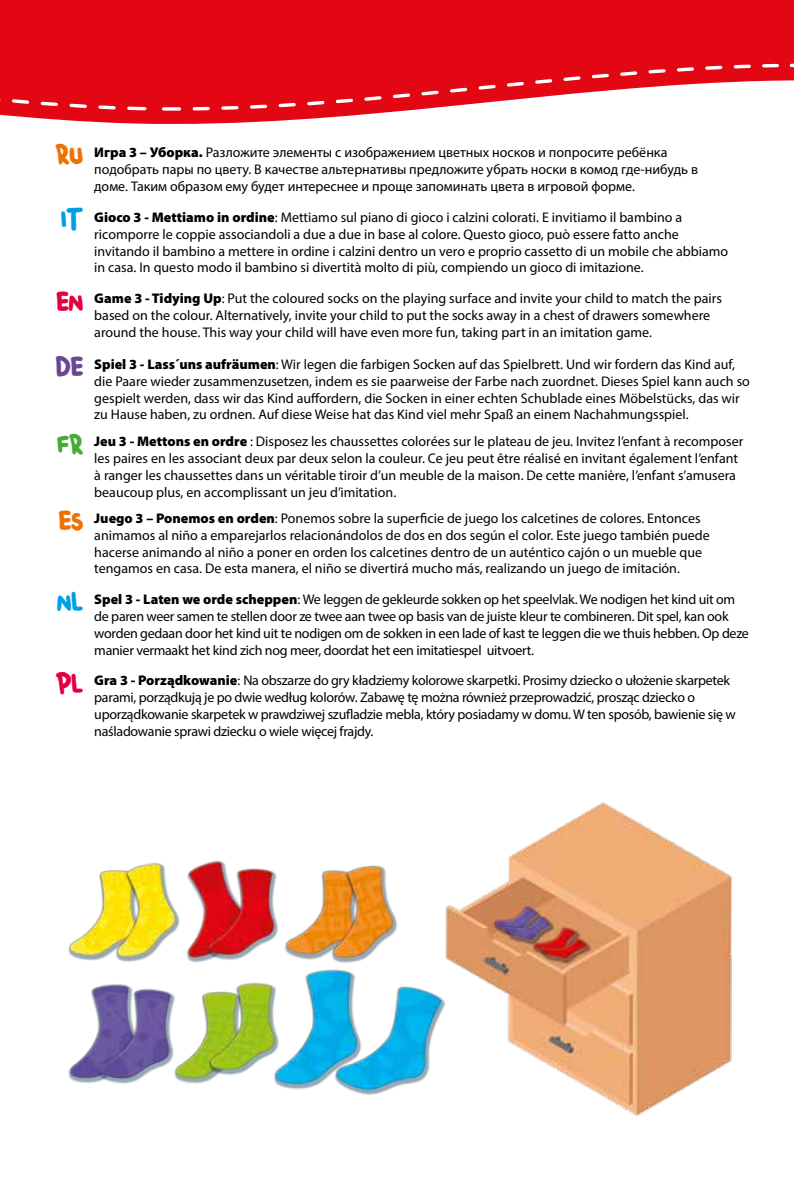
<style>
.page{position:relative;width:794px;height:1191px;background:#fff}
.page>*{position:absolute;margin:0;border:0;box-sizing:border-box;transform-origin:0 0}
.t1{font:28px "Chendolle";color:#ee7203}
.t2{font:28px "Chendolle";color:#009fe3}
.t3{font:28px "Chendolle";color:#e40040}
.t4{font:28px "Chendolle";color:#6c4595}
.t5{font:28px "Chendolle";color:#45ac34}
.t6{font:14px/16.8px "Myriad Pro";color:#000}
.t7{font:14px/16.8px "Myriad Pro";letter-spacing:-.02em;color:#000}
.s1{font-weight:900}
</style>
<div class="page">
<svg style="left:0;top:0;width:794px;height:124px;fill:#e30613"></svg>
<svg style="left:0;top:62px;width:794px;height:50px"></svg>
<img style="left:68px;top:802px;width:664px;height:314px">
<h1 class="t1" style="left:56px;top:140px;width:29px">RU</h1>
<h1 class="t2" style="left:61px;top:205px;width:23px">IT</h1>
<h1 class="t3" style="left:56px;top:287px;width:28px">EN</h1>
<h1 class="t4" style="left:56px;top:352px;width:29px">DE</h1>
<h1 class="t5" style="left:57px;top:430px;width:27px">FR</h1>
<h1 class="t1" style="left:59px;top:506px;width:26px">ES</h1>
<h1 class="t2" style="left:57px;top:587px;width:27px">NL</h1>
<h1 class="t3" style="left:56px;top:669px;width:29px">PL</h1>
<p class="t6" style="left:94px;top:144px;width:605px"><span class="s1">Игра 3 – Уборка.</span> Разложите элементы с изображением цветных носков и попросите ребёнка подобрать пары по цвету. В качестве альтернативы предложите убрать носки в комод где-нибудь в доме. Таким образом ему будет интереснее и проще запоминать цвета в игровой форме.</p>
<p class="t6" style="left:94px;top:209px;width:635px"><span class="s1">Gioco 3 - Mettiamo in ordine</span>: Mettiamo sul piano di gioco i calzini colorati. E invitiamo il bambino a ricomporre le coppie associandoli a due a due in base al colore. Questo gioco, può essere fatto anche invitando il bambino a mettere in ordine i calzini dentro un vero e proprio cassetto di un mobile che abbiamo in casa. In questo modo il bambino si divertità molto di più, compiendo un gioco di imitazione.</p>
<p class="t6" style="left:94px;top:290px;width:629px"><span class="s1">Game 3 - Tidying Up</span>: Put the coloured socks on the playing surface and invite your child to match the pairs based on the colour. Alternatively, invite your child to put the socks away in a chest of drawers somewhere around the house. This way your child will have even more fun, taking part in an imitation game.</p>
<p class="t6" style="left:94px;top:356px;width:657px"><span class="s1">Spiel 3 - Lass´uns aufräumen</span>: Wir legen die farbigen Socken auf das Spielbrett. Und wir fordern das Kind auf, die Paare wieder zusammenzusetzen, indem es sie paarweise der Farbe nach zuordnet. Dieses Spiel kann auch so gespielt werden, dass wir das Kind auffordern, die Socken in einer echten Schublade eines Möbelstücks, das wir zu Hause haben, zu ordnen. Auf diese Weise hat das Kind viel mehr Spaß an einem Nachahmungsspiel.</p>
<p class="t6" style="left:94px;top:433px;width:650px"><span class="s1">Jeu 3 - Mettons en ordre</span> : Disposez les chaussettes colorées sur le plateau de jeu. Invitez l’enfant à recomposer les paires en les associant deux par deux selon la couleur. Ce jeu peut être réalisé en invitant également l’enfant à ranger les chaussettes dans un véritable tiroir d’un meuble de la maison. De cette manière, l’enfant s’amusera beaucoup plus, en accomplissant un jeu d’imitation.</p>
<p class="t6" style="left:94px;top:509px;width:617px"><span class="s1">Juego 3 – Ponemos en orden</span>: Ponemos sobre la superficie de juego los calcetines de colores. Entonces animamos al niño a emparejarlos relacionándolos de dos en dos según el color. Este juego también puede hacerse animando al niño a poner en orden los calcetines dentro de un auténtico cajón o un mueble que tengamos en casa. De esta manera, el niño se divertirá mucho más, realizando un juego de imitación.</p>
<p class="t7" style="left:94px;top:591px;width:656px"><span class="s1">Spel 3 - Laten we orde scheppen</span>: We leggen de gekleurde sokken op het speelvlak. We nodigen het kind uit om de paren weer samen te stellen door ze twee aan twee op basis van de juiste kleur te combineren. Dit spel, kan ook worden gedaan door het kind uit te nodigen om de sokken in een lade of kast te leggen die we thuis hebben. Op deze manier vermaakt het kind zich nog meer, doordat het een imitatiespel uitvoert.</p>
<p class="t7" style="left:94px;top:672px;width:643px"><span class="s1">Gra 3 - Porządkowanie</span>: Na obszarze do gry kładziemy kolorowe skarpetki. Prosimy dziecko o ułożenie skarpetek parami, porządkują je po dwie według kolorów. Zabawę tę można również przeprowadzić, prosząc dziecko o uporządkowanie skarpetek w prawdziwej szufladzie mebla, który posiadamy w domu. W ten sposób, bawienie się w naśladowanie sprawi dziecku o wiele więcej frajdy.</p>
</div>
